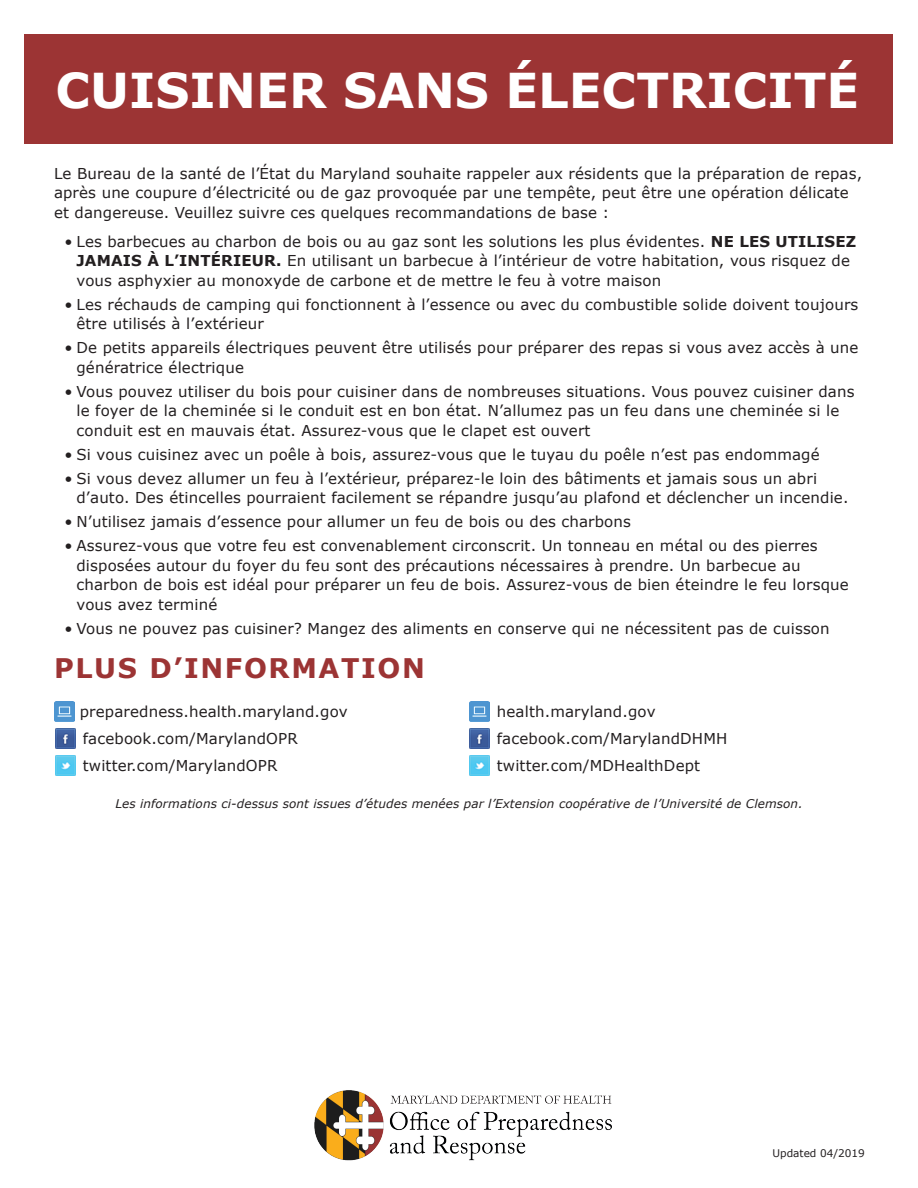
<style>
.page{position:relative;width:918px;height:1188px;background:#fff}
.page>*{position:absolute;margin:0;border:0;box-sizing:border-box;transform-origin:0 0}
.t1{font:700 48px "Verdana";color:#fff}
.t2{font:700 27px "Verdana";letter-spacing:.06em;color:#9c3434}
.t3{font:15px/19.5px "Verdana";letter-spacing:.01em;color:#231f20}
.t4{font:italic 12px "Verdana";letter-spacing:.01em;color:#231f20}
.t5{font:10.5px "Verdana";color:#231f20}
.s1{font-weight:700}
</style>
<div class="page">
<div style="left:25px;top:35px;width:868px;height:109px;background:#9c3434"></div>
<img style="left:314px;top:1090px;width:297px;height:71px">
<img style="left:54px;top:701px;width:20px;height:20px">
<img style="left:56px;top:728px;width:20px;height:20px">
<img style="left:56px;top:755px;width:20px;height:20px">
<img style="left:470px;top:701px;width:20px;height:20px">
<img style="left:470px;top:728px;width:20px;height:20px">
<img style="left:470px;top:755px;width:20px;height:20px">
<p class="t1" style="left:55px;top:56px;width:805px">CUISINER SANS ÉLECTRICITÉ</p>
<p class="t3" style="left:54px;top:164px;width:810px">Le Bureau de la santé de l’État du Maryland souhaite rappeler aux résidents que la préparation de repas, après une coupure d’électricité ou de gaz provoquée par une tempête, peut être une opération délicate et dangereuse. Veuillez suivre ces quelques recommandations de base :</p>
<p class="t3" style="left:76px;top:231px;width:781px;text-indent:-12px">• Les barbecues au charbon de bois ou au gaz sont les solutions les plus évidentes. <span class="s1">NE LES UTILISEZ<br>JAMAIS À L’INTÉRIEUR.</span> En utilisant un barbecue à l’intérieur de votre habitation, vous risquez de vous asphyxier au monoxyde de carbone et de mettre le feu à votre maison</p>
<p class="t3" style="left:76px;top:294px;width:783px;text-indent:-12px">• Les réchauds de camping qui fonctionnent à l’essence ou avec du combustible solide doivent toujours être utilisés à l’extérieur</p>
<p class="t3" style="left:76px;top:338px;width:783px;text-indent:-12px">• De petits appareils électriques peuvent être utilisés pour préparer des repas si vous avez accès à une génératrice électrique</p>
<p class="t3" style="left:76px;top:381px;width:780px;text-indent:-12px">• Vous pouvez utiliser du bois pour cuisiner dans de nombreuses situations. Vous pouvez cuisiner dans le foyer de la cheminée si le conduit est en bon état. N’allumez pas un feu dans une cheminée si le conduit est en mauvais état. Assurez-vous que le clapet est ouvert</p>
<p class="t3" style="left:64px;top:444px;width:757px">• Si vous cuisinez avec un poêle à bois, assurez-vous que le tuyau du poêle n’est pas endommagé</p>
<p class="t3" style="left:76px;top:468px;width:774px;text-indent:-12px">• Si vous devez allumer un feu à l’extérieur, préparez-le loin des bâtiments et jamais sous un abri d’auto. Des étincelles pourraient facilement se répandre jusqu’au plafond et déclencher un incendie.</p>
<p class="t3" style="left:64px;top:512px;width:568px">• N’utilisez jamais d’essence pour allumer un feu de bois ou des charbons</p>
<p class="t3" style="left:76px;top:536px;width:774px;text-indent:-12px">• Assurez-vous que votre feu est convenablement circonscrit. Un tonneau en métal ou des pierres disposées autour du foyer du feu sont des précautions nécessaires à prendre. Un barbecue au charbon de bois est idéal pour préparer un feu de bois. Assurez-vous de bien éteindre le feu lorsque vous avez terminé</p>
<p class="t3" style="left:64px;top:618px;width:767px">• Vous ne pouvez pas cuisiner? Mangez des aliments en conserve qui ne nécessitent pas de cuisson</p>
<p class="t2" style="left:54px;top:649px;width:372px">PLUS D’INFORMATION</p>
<p class="t3" style="left:80px;top:701px;width:269px">preparedness.health.maryland.gov</p>
<p class="t3" style="left:83px;top:728px;width:216px">facebook.com/MarylandOPR</p>
<p class="t3" style="left:83px;top:755px;width:196px">twitter.com/MarylandOPR</p>
<p class="t3" style="left:497px;top:701px;width:160px">health.maryland.gov</p>
<p class="t3" style="left:497px;top:728px;width:232px">facebook.com/MarylandDHMH</p>
<p class="t3" style="left:497px;top:755px;width:205px">twitter.com/MDHealthDept</p>
<p class="t4" style="left:115px;top:795px;width:689px">Les informations ci-dessus sont issues d’études menées par l’Extension coopérative de l’Université de Clemson.</p>
<p class="t5" style="left:772px;top:1146px;width:94px">Updated 04/2019</p>
</div>
